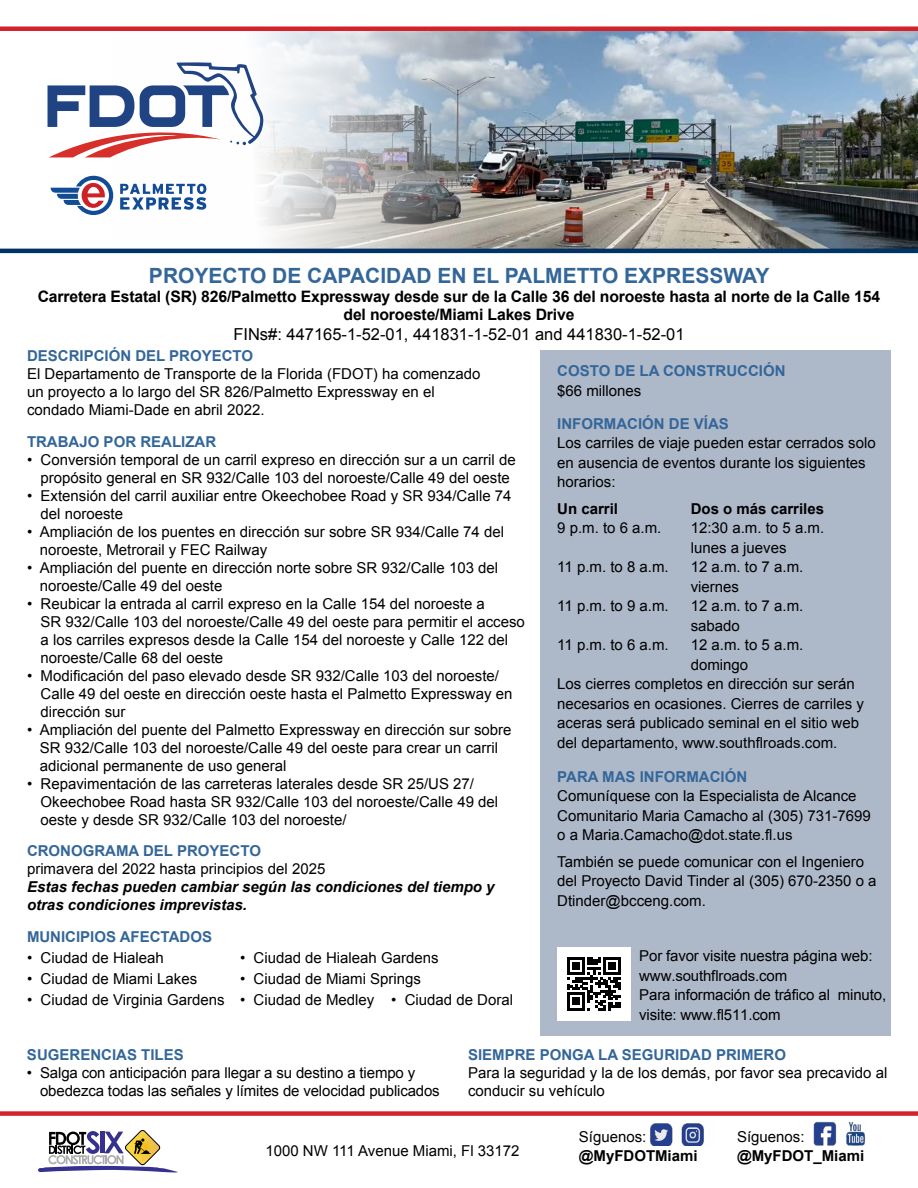
<style>
.page{position:relative;width:918px;height:1188px;background:#fff}
.page>*{position:absolute;margin:0;border:0;box-sizing:border-box;transform-origin:0 0}
.t1{font:700 21px "Arial";color:#369}
.t2{font:16.5px "Arial";color:#000}
.t3{font:700 15.75px/18.9px "Arial";letter-spacing:-.01em;color:#000;text-align:center}
.t4{font:15px/18px "Arial";color:#000}
.t5{font:700 15px "Arial";color:#369}
.t6{font:italic 700 15px/18px "Arial";color:#000}
.t7{font:700 15px "Arial";color:#000}
</style>
<div class="page">
<div style="left:540px;top:350px;width:351px;height:686px;background:#adb8c9"></div>
<svg style="left:38px;top:1130px;width:140px;height:43px"></svg>
<div style="left:0;top:1111px;width:918px;height:5px;background:#d2232a"></div>
<div style="left:557px;top:947px;width:74px;height:73px;background:#fff"></div>
<svg style="left:567px;top:957px;width:54px;height:53px"></svg>
<img style="left:650px;top:1123px;width:54px;height:23px">
<img style="left:813px;top:1122px;width:52px;height:24px">
<img style="left:113px;top:31px;width:805px;height:218px">
<div style="left:0;top:26px;width:918px;height:5px;background:#d2232a"></div>
<hr style="left:0;top:249px;width:918px;height:4px;background:#036">
<svg style="left:48px;top:62px;width:215px;height:95px"></svg>
<svg style="left:120px;top:184px;width:86px;height:26px"></svg>
<svg style="left:51px;top:176px;width:62px;height:39px"></svg>
<h1 class="t1" style="left:149px;top:261px;width:622px">PROYECTO DE CAPACIDAD EN EL PALMETTO EXPRESSWAY</h1>
<p class="t3" style="left:38px;top:287px;width:844px">Carretera Estatal (SR) 826/Palmetto Expressway desde sur de la Calle 36 del noroeste hasta al norte de la Calle 154 del noroeste/Miami Lakes Drive</p>
<p class="t2" style="left:233px;top:324px;width:453px">FINs#: 447165-1-52-01, 441831-1-52-01 and 441830-1-52-01</p>
<p class="t5" style="left:557px;top:361px;width:230px">COSTO DE LA CONSTRUCCIÓN</p>
<p class="t4" style="left:557px;top:382px;width:86px">$66 millones</p>
<p class="t5" style="left:557px;top:414px;width:173px">INFORMACIÓN DE VÍAS</p>
<p class="t4" style="left:557px;top:434px;width:320px;line-height:19.5px">Los carriles de viaje pueden estar cerrados solo en ausencia de eventos durante los siguientes horarios:</p>
<p class="t7" style="left:557px;top:499px;width:62px">Un carril</p>
<p class="t7" style="left:691px;top:499px;width:135px">Dos o más carriles</p>
<p class="t4" style="left:557px;top:519px;width:106px">9 p.m. to 6 a.m.</p>
<p class="t4" style="left:691px;top:518px;width:135px;line-height:19.5px">12:30 a.m. to 5 a.m. lunes a jueves</p>
<p class="t4" style="left:557px;top:558px;width:113px">11 p.m. to 8 a.m.</p>
<p class="t4" style="left:691px;top:557px;width:114px;line-height:19.5px">12 a.m. to 7 a.m. viernes</p>
<p class="t4" style="left:557px;top:597px;width:113px">11 p.m. to 9 a.m.</p>
<p class="t4" style="left:691px;top:596px;width:114px;line-height:19.5px">12 a.m. to 7 a.m. sabado</p>
<p class="t4" style="left:557px;top:636px;width:113px">11 p.m. to 6 a.m.</p>
<p class="t4" style="left:691px;top:636px;width:114px">12 a.m. to 5 a.m.</p>
<p class="t4" style="left:691px;top:656px;width:59px">domingo</p>
<p class="t4" style="left:557px;top:675px;width:299px">Los cierres completos en dirección sur serán</p>
<p class="t4" style="left:557px;top:695px;width:308px">necesarios en ocasiones. Cierres de carriles y</p>
<p class="t4" style="left:557px;top:714px;width:303px">aceras será publicado seminal en el sitio web</p>
<p class="t4" style="left:557px;top:734px;width:282px">del departamento, www.southflroads.com.</p>
<p class="t5" style="left:557px;top:767px;width:191px">PARA MAS INFORMACIÓN</p>
<p class="t4" style="left:557px;top:786px;width:315px;line-height:19.5px">Comuníquese con la Especialista de Alcance<br>Comunitario Maria Camacho al (305) 731-7699</p>
<p class="t5" style="left:27px;top:346px;width:228px">DESCRIPCIÓN DEL PROYECTO</p>
<p class="t4" style="left:27px;top:365px;width:455px">El Departamento de Transporte de la Florida (FDOT) ha comenzado un proyecto a lo largo del SR 826/Palmetto Expressway en el condado Miami-Dade en abril 2022.</p>
<p class="t5" style="left:27px;top:431px;width:191px">TRABAJO POR REALIZAR</p>
<p class="t4" style="left:27px;top:450px;width:490px;text-align:center">• Conversión temporal de un carril expreso en dirección sur a un carril de propósito general en SR 932/Calle 103 del noroeste/Calle 49 del oeste</p>
<p class="t4" style="left:41px;top:486px;width:473px;text-indent:-14px">• Extensión del carril auxiliar entre Okeechobee Road y SR 934/Calle 74 del noroeste</p>
<p class="t4" style="left:40px;top:522px;width:466px;text-indent:-13px">• Ampliación de los puentes en dirección sur sobre SR 934/Calle 74 del noroeste, Metrorail y FEC Railway</p>
<p class="t4" style="left:40px;top:558px;width:460px;text-indent:-13px">• Ampliación del puente en dirección norte sobre SR 932/Calle 103 del noroeste/Calle 49 del oeste</p>
<p class="t4" style="left:41px;top:594px;width:486px;text-indent:-14px">• Reubicar la entrada al carril expreso en la Calle 154 del noroeste a<br>SR 932/Calle 103 del noroeste/Calle 49 del oeste para permitir el acceso a los carriles expresos desde la Calle 154 del noroeste y Calle 122 del noroeste/Calle 68 del oeste</p>
<p class="t4" style="left:41px;top:666px;width:473px;text-indent:-14px">• Modificación del paso elevado desde SR 932/Calle 103 del noroeste/<br>Calle 49 del oeste en dirección oeste hasta el Palmetto Expressway en dirección sur</p>
<p class="t4" style="left:40px;top:720px;width:473px;text-indent:-13px">• Ampliación del puente del Palmetto Expressway en dirección sur sobre<br>SR 932/Calle 103 del noroeste/Calle 49 del oeste para crear un carril adicional permanente de uso general</p>
<p class="t4" style="left:41px;top:774px;width:459px;text-indent:-14px">• Repavimentación de las carreteras laterales desde SR 25/US 27/<br>Okeechobee Road hasta SR 932/Calle 103 del noroeste/Calle 49 del oeste y desde SR 932/Calle 103 del noroeste/</p>
<p class="t5" style="left:27px;top:841px;width:236px">CRONOGRAMA DEL PROYECTO</p>
<p class="t4" style="left:27px;top:860px;width:300px">primavera del 2022 hasta principios del 2025</p>
<p class="t6" style="left:27px;top:878px;width:469px">Estas fechas pueden cambiar según las condiciones del tiempo y otras condiciones imprevistas.</p>
<p class="t5" style="left:27px;top:926px;width:187px">MUNICIPIOS AFECTADOS</p>
<p class="t4" style="left:27px;top:949px;width:138px">• Ciudad de Hialeah</p>
<p class="t4" style="left:240px;top:949px;width:200px">• Ciudad de Hialeah Gardens</p>
<p class="t4" style="left:27px;top:970px;width:172px">• Ciudad de Miami Lakes</p>
<p class="t4" style="left:240px;top:970px;width:183px">• Ciudad de Miami Springs</p>
<p class="t4" style="left:27px;top:991px;width:488px">• Ciudad de Virginia Gardens • Ciudad de Medley • Ciudad de Doral</p>
<p class="t4" style="left:557px;top:822px;width:308px;line-height:26.2px">o a Maria.Camacho@dot.state.fl.us<br>También se puede comunicar con el Ingeniero</p>
<p class="t4" style="left:557px;top:871px;width:321px;line-height:19.5px">del Proyecto David Tinder al (305) 670-2350 o a<br>Dtinder@bcceng.com.</p>
<p class="t4" style="left:639px;top:946px;width:248px;line-height:19.5px">Por favor visite nuestra página web: www.southflroads.com<br>Para información de tráfico al minuto, visite: www.fl511.com</p>
<p class="t5" style="left:27px;top:1044px;width:158px">SUGERENCIAS TILES</p>
<p class="t4" style="left:40px;top:1063px;width:401px;text-indent:-13px">• Salga con anticipación para llegar a su destino a tiempo y obedezca todas las señales y límites de velocidad publicados</p>
<p class="t5" style="left:468px;top:1044px;width:320px">SIEMPRE PONGA LA SEGURIDAD PRIMERO</p>
<p class="t4" style="left:468px;top:1063px;width:421px">Para la seguridad y la de los demás, por favor sea precavido al conducir su vehículo</p>
<p class="t4" style="left:265px;top:1142px;width:256px">1000 NW 111 Avenue Miami, Fl 33172</p>
<p class="t4" style="left:579px;top:1128px;width:69px">Síguenos:</p>
<p class="t7" style="left:579px;top:1146px;width:120px">@MyFDOTMiami</p>
<p class="t4" style="left:737px;top:1128px;width:69px">Síguenos:</p>
<p class="t7" style="left:737px;top:1146px;width:129px">@MyFDOT_Miami</p>
</div>
